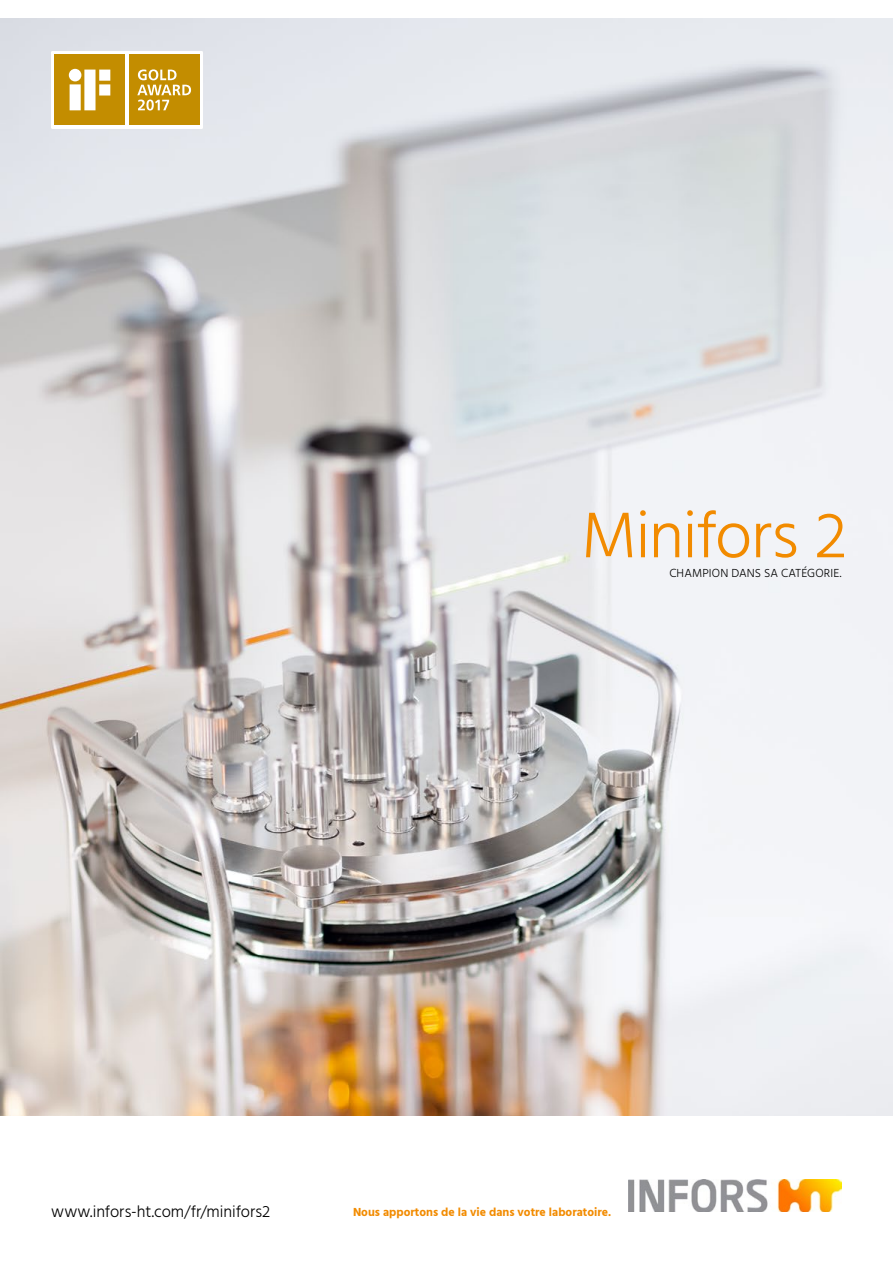
<style>
.page{position:relative;width:893px;height:1263px;background:#fff}
.page>*{position:absolute;margin:0;border:0;box-sizing:border-box;transform-origin:0 0}
.t1{font:300 66px "Hind";letter-spacing:-.02em;color:#f28b00}
.t2{font:300 16.5px "Hind";letter-spacing:-.005em;color:#000}
.t3{font:700 12px "Hind";color:#f28b00}
.t4{font:300 12px "Hind";letter-spacing:.01em;color:#000}
</style>
<div class="page">
<img style="left:0;top:18px;width:893px;height:1097px">
<img style="left:629px;top:1180px;width:213px;height:32px">
<svg style="left:51px;top:51px;width:152px;height:78px"></svg>
<div style="left:55px;top:55px;width:70px;height:70px;background:#c38d00"></div>
<svg style="left:69px;top:69px;width:41px;height:41px"></svg>
<div style="left:129px;top:55px;width:70px;height:70px;background:#c38d00"></div>
<svg style="left:137px;top:69px;width:54px;height:42px"></svg>
<h1 class="t1" style="left:581px;top:492px;width:267px">Minifors 2</h1>
<p class="t4" style="left:669px;top:565px;width:174px">CHAMPION DANS SA CATÉGORIE.</p>
<h2 class="t2" style="left:51px;top:1200px;width:221px">www.infors-ht.com/fr/minifors2</h2>
<p class="t3" style="left:353px;top:1204px;width:260px">Nous apportons de la vie dans votre laboratoire.</p>
</div>
